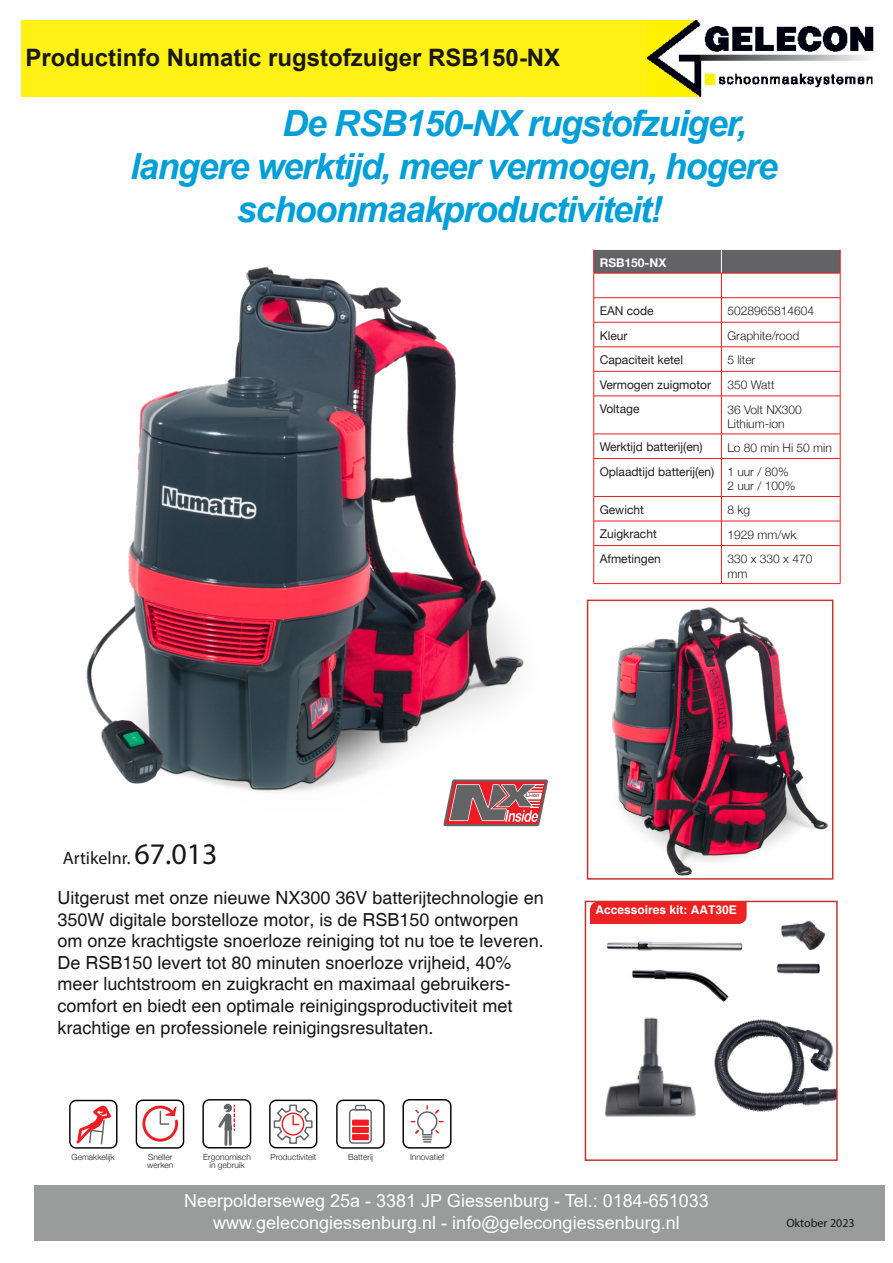
<style>
.page{position:relative;width:893px;height:1263px;background:#fff}
.page>*{position:absolute;margin:0;border:0;box-sizing:border-box;transform-origin:0 0}
.t1{font:italic 700 36px "Arial";letter-spacing:-.04em;color:#009fd7}
.t2{font:700 24px "Arial";color:#181817}
.t3{font:18px/21.6px "Helvetica";color:#181817}
.t4{font:18px/21.6px "Arial";color:#fffffe;text-align:center}
.t5{font:18px "Myriad Pro";color:#181817}
.t6{font:300 12px/14.4px "Helvetica Neue";color:#231f20}
.t7{font:12px "Helvetica Neue";color:#231f20}
.t8{font:700 12px "Helvetica";color:#fff}
.t9{font:12px "Myriad Pro";color:#181817}
.t10{font:700 12px "Helvetica Neue";color:#fff}
.t11{font:300 8.55px/7.8px "Helvetica Neue";color:#231f20;text-align:center}
.t12{font:300 8.4px/7.6px "Helvetica Neue";color:#231f20}
.t13{font:italic 700 5.25px "Arial";color:#636466}
.s1{font-weight:400}
.s2{font-size:30px}
</style>
<div class="page">
<div style="left:21px;top:20px;width:638px;height:77px;background:#fff114"></div>
<img style="left:647px;top:20px;width:227px;height:77px">
<div style="left:35px;top:1185px;width:850px;height:56px;background:#9a9b9b"></div>
<img style="left:86px;top:266px;width:438px;height:526px">
<svg style="left:442px;top:778px;width:106px;height:48px;background:#b07578"></svg>
<img style="left:612px;top:602px;width:222px;height:278px">
<img style="left:714px;top:1019px;width:121px;height:93px">
<img style="left:776px;top:963px;width:44px;height:11px">
<img style="left:781px;top:920px;width:45px;height:30px">
<div style="left:585px;top:901px;width:253px;height:260px;border:2px solid #c8342d"></div>
<div style="left:587px;top:600px;width:246px;height:280px;border:2px solid #c8342d"></div>
<img style="left:604px;top:1017px;width:92px;height:100px">
<img style="left:606px;top:941px;width:137px;height:10px">
<img style="left:632px;top:970px;width:97px;height:32px">
<hr style="left:593px;top:396px;width:128px;height:1px;background:#ee1d23">
<hr style="left:593px;top:396px;width:1px;height:38px;background:#ee1d23">
<hr style="left:721px;top:396px;width:119px;height:1px;background:#ee1d23">
<hr style="left:721px;top:396px;width:1px;height:38px;background:#ee1d23">
<hr style="left:840px;top:396px;width:1px;height:38px;background:#ee1d23">
<hr style="left:593px;top:434px;width:128px;height:1px;background:#ee1d23">
<svg style="left:593px;top:434px;width:1px;height:24px"></svg>
<hr style="left:721px;top:434px;width:119px;height:1px;background:#ee1d23">
<svg style="left:721px;top:434px;width:1px;height:24px"></svg>
<svg style="left:840px;top:434px;width:1px;height:24px"></svg>
<hr style="left:593px;top:458px;width:128px;height:1px;background:#ee1d23">
<hr style="left:593px;top:459px;width:1px;height:37px;background:#ee1d23">
<hr style="left:721px;top:458px;width:119px;height:1px;background:#ee1d23">
<hr style="left:721px;top:459px;width:1px;height:37px;background:#ee1d23">
<hr style="left:840px;top:459px;width:1px;height:37px;background:#ee1d23">
<hr style="left:593px;top:496px;width:128px;height:1px;background:#ee1d23">
<hr style="left:721px;top:496px;width:119px;height:1px;background:#ee1d23">
<hr style="left:593px;top:521px;width:128px;height:1px;background:#ee1d23">
<svg style="left:593px;top:497px;width:1px;height:48px"></svg>
<hr style="left:721px;top:521px;width:119px;height:1px;background:#ee1d23">
<svg style="left:721px;top:497px;width:1px;height:48px"></svg>
<svg style="left:840px;top:497px;width:1px;height:48px"></svg>
<hr style="left:593px;top:545px;width:128px;height:1px;background:#ee1d23">
<hr style="left:593px;top:546px;width:1px;height:37px;background:#ee1d23">
<hr style="left:721px;top:545px;width:119px;height:1px;background:#ee1d23">
<hr style="left:721px;top:546px;width:1px;height:37px;background:#ee1d23">
<hr style="left:840px;top:546px;width:1px;height:37px;background:#ee1d23">
<hr style="left:593px;top:583px;width:128px;height:1px;background:#ee1d23">
<hr style="left:721px;top:583px;width:119px;height:1px;background:#ee1d23">
<svg style="left:593px;top:249px;width:248px;height:147px"></svg>
<div style="left:69px;top:1100px;width:48px;height:48px;border:1px solid #000001;border-radius:6px"></div>
<svg style="left:76px;top:1105px;width:38px;height:41px"></svg>
<div style="left:136px;top:1099px;width:48px;height:50px;border:1px solid #000001;border-radius:6px"></div>
<svg style="left:142px;top:1105px;width:37px;height:37px"></svg>
<div style="left:202px;top:1099px;width:49px;height:49px;border:1px solid #000001;border-radius:6px"></div>
<svg style="left:224px;top:1130px;width:4px;height:14px"></svg>
<hr style="left:229px;top:1129px;width:3px;height:15px;background:#626767">
<svg style="left:218px;top:1103px;width:17px;height:27px"></svg>
<div style="left:269px;top:1100px;width:48px;height:48px;border:1px solid #000001;border-radius:6px"></div>
<svg style="left:273px;top:1104px;width:40px;height:40px"></svg>
<div style="left:336px;top:1099px;width:49px;height:50px;border:1px solid #000001;border-radius:6px"></div>
<div style="left:349px;top:1109px;width:23px;height:35px;border:1px solid #616566;border-radius:3px"></div>
<svg style="left:354px;top:1104px;width:13px;height:7px"></svg>
<div style="left:352px;top:1134px;width:17px;height:6px;background:#ee1d23"></div>
<div style="left:352px;top:1127px;width:17px;height:6px;background:#ee1d23"></div>
<div style="left:352px;top:1119px;width:17px;height:7px;background:#ee1d23"></div>
<div style="left:403px;top:1099px;width:48px;height:49px;border:1px solid #000001;border-radius:6px"></div>
<svg style="left:411px;top:1106px;width:32px;height:36px"></svg>
<div style="left:590px;top:902px;width:157px;height:22px;background:#ee2123"></div>
<h2 class="t2" style="left:26px;top:40px;width:536px">Productinfo Numatic rugstofzuiger RSB150-NX</h2>
<h1 class="t1" style="left:282px;top:99px;width:466px">De RSB150-NX rugstofzuiger,</h1>
<h1 class="t1" style="left:130px;top:142px;width:649px">langere werktijd, meer vermogen, hogere</h1>
<h1 class="t1" style="left:237px;top:186px;width:427px">schoonmaakproductiviteit!</h1>
<p class="t10" style="left:600px;top:253px;width:68px">RSB150-NX</p>
<p class="t7" style="left:600px;top:302px;width:55px">EAN code</p>
<p class="t6" style="left:727px;top:303px;width:88px">5028965814604</p>
<p class="t7" style="left:600px;top:327px;width:29px">Kleur</p>
<p class="t6" style="left:727px;top:327px;width:74px">Graphite/rood</p>
<p class="t7" style="left:600px;top:351px;width:85px">Capaciteit ketel</p>
<p class="t6" style="left:727px;top:352px;width:30px">5 liter</p>
<p class="t7" style="left:600px;top:376px;width:113px">Vermogen zuigmotor</p>
<p class="t6" style="left:727px;top:377px;width:49px">350 Watt</p>
<p class="t7" style="left:600px;top:400px;width:41px">Voltage</p>
<p class="t6" style="left:727px;top:401px;width:76px">36 Volt NX300<br>Lithium-ion</p>
<p class="t7" style="left:600px;top:438px;width:104px">Werktijd batterij(en)</p>
<p class="t6" style="left:600px;top:434px;width:234px;line-height:24.3px;text-indent:128px">Lo 80 min Hi 50 min<br><span class="s1">Oplaadtijd batterij(en)</span> 1 uur / 80%</p>
<p class="t6" style="left:727px;top:478px;width:70px">2 uur / 100%</p>
<p class="t7" style="left:600px;top:501px;width:46px">Gewicht</p>
<p class="t6" style="left:727px;top:502px;width:24px">8 kg</p>
<p class="t7" style="left:600px;top:525px;width:59px">Zuigkracht</p>
<p class="t6" style="left:727px;top:526px;width:70px">1929 mm/wk</p>
<p class="t7" style="left:600px;top:550px;width:63px">Afmetingen</p>
<p class="t6" style="left:727px;top:551px;width:86px">330 x 330 x 470 mm</p>
<p class="t5" style="left:63px;top:847px;width:156px">Artikelnr. <span class="s2">67.013</span></p>
<p class="t13" style="left:526px;top:792px;width:15px">Li-ion</p>
<p class="t3" style="left:57px;top:887px;width:488px">Uitgerust met onze nieuwe NX300 36V batterijtechnologie en 350W digitale borstelloze motor, is de RSB150 ontworpen om onze krachtigste snoerloze reiniging tot nu toe te leveren.<br>De RSB150 levert tot 80 minuten snoerloze vrijheid, 40% meer luchtstroom en zuigkracht en maximaal gebruikers&shy;comfort en biedt een optimale reinigingsproductiviteit met krachtige en professionele reinigingsresultaten.</p>
<p class="t12" style="left:72px;top:1152px;width:45px">Gemakkelijk</p>
<p class="t12" style="left:147px;top:1153px;width:28px">Sneller werken</p>
<p class="t11" style="left:203px;top:1152px;width:49px">Ergonomisch in gebruik</p>
<p class="t12" style="left:271px;top:1152px;width:47px">Productiviteit</p>
<p class="t12" style="left:348px;top:1152px;width:26px">Batterij</p>
<p class="t11" style="left:410px;top:1152px;width:36px">Innovatief</p>
<p class="t8" style="left:595px;top:902px;width:143px">Accessoires kit: AAT30E</p>
<p class="t4" style="left:184px;top:1190px;width:526px">Neerpolderseweg 25a - 3381 JP Giessenburg - Tel.: 0184-651033 www.gelecongiessenburg.nl - info@gelecongiessenburg.nl</p>
<p class="t9" style="left:786px;top:1216px;width:70px">Oktober 2023</p>
</div>
